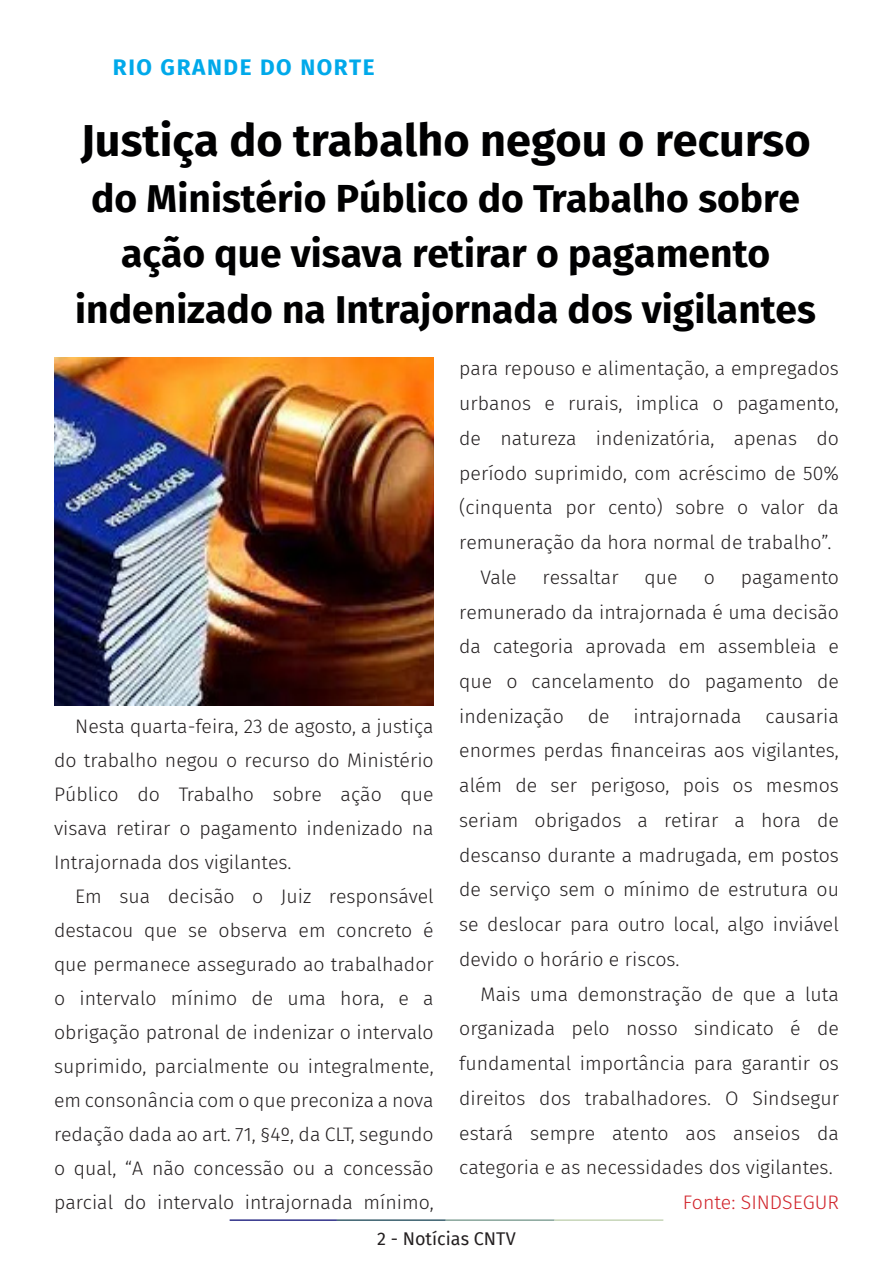
<style>
.page{position:relative;width:893px;height:1263px;background:#fff}
.page>*{position:absolute;margin:0;border:0;box-sizing:border-box;transform-origin:0 0}
.t1{font:700 45px "Fira Sans";color:#000001}
.t2{font:700 39px/55.5px "Fira Sans";color:#000001;text-align:center}
.t3{font:700 22.5px "Fira Sans";letter-spacing:.07em;color:#00a9ea}
.t4{font:300 19.5px/34.8px "Fira Sans";color:#231f20;text-align:justify}
.t5{font:300 19.5px "Fira Sans";color:#d1232a}
.t6{font:18px "Fira Sans";color:#231f20}
</style>
<div class="page">
<hr style="left:230px;top:1219px;width:107px;height:2px;background:#2f3088">
<hr style="left:337px;top:1219px;width:109px;height:2px;background:#3a5f6d">
<hr style="left:446px;top:1219px;width:109px;height:2px;background:#87a59a">
<hr style="left:555px;top:1219px;width:108px;height:2px;background:#c6d5b7">
<img style="left:54px;top:357px;width:380px;height:349px">
<p class="t3" style="left:113px;top:48px;width:263px">RIO GRANDE DO NORTE</p>
<p class="t1" style="left:81px;top:103px;width:731px">Justiça do trabalho negou o recurso</p>
<p class="t2" style="left:75px;top:168px;width:742px">do Ministério Público do Trabalho sobre ação que visava retirar o pagamento indenizado na Intrajornada dos vigilantes</p>
<p class="t4" style="left:54px;top:709px;width:381px;line-height:34px;text-indent:21px">Nesta quarta-feira, 23 de agosto, a justiça do trabalho negou o recurso do Ministério Público do Trabalho sobre ação que visava retirar o pagamento indenizado na Intrajornada dos vigilantes.</p>
<p class="t4" style="left:54px;top:879px;width:381px;line-height:34px;text-indent:21px">Em sua decisão o Juiz responsável destacou que se observa em concreto é que permanece assegurado ao trabalhador o intervalo mínimo de uma hora, e a obrigação patronal de indenizar o intervalo suprimido, parcialmente ou integralmente, em consonância com o que preconiza a nova redação dada ao art. 71, §4º, da CLT, segundo o qual, “A não concessão ou a concessão parcial do intervalo intrajornada mínimo,</p>
<p class="t4" style="left:459px;top:351px;width:381px">para repouso e alimentação, a empregados urbanos e rurais, implica o pagamento, de natureza indenizatória, apenas do período suprimido, com acréscimo de 50% (cinquenta por cento) sobre o valor da remuneração da hora normal de trabalho”.</p>
<p class="t4" style="left:480px;top:559px;width:38px">Vale</p>
<p class="t4" style="left:543px;top:559px;width:78px">ressaltar</p>
<p class="t4" style="left:645px;top:559px;width:35px">que</p>
<p class="t4" style="left:704px;top:559px;width:13px">o</p>
<p class="t4" style="left:459px;top:559px;width:381px;text-indent:282px">pagamento remunerado da intrajornada é uma decisão da categoria aprovada em assembleia e que o cancelamento do pagamento de indenização de intrajornada causaria enormes perdas financeiras aos vigilantes, além de ser perigoso, pois os mesmos seriam obrigados a retirar a hora de descanso durante a madrugada, em postos de serviço sem o mínimo de estrutura ou se deslocar para outro local, algo inviável devido o horário e riscos.</p>
<p class="t4" style="left:459px;top:976px;width:381px;text-indent:21px">Mais uma demonstração de que a luta organizada pelo nosso sindicato é de fundamental importância para garantir os direitos dos trabalhadores. O Sindsegur estará sempre atento aos anseios da categoria e as necessidades dos vigilantes.</p>
<p class="t5" style="left:683px;top:1188px;width:158px">Fonte: SINDSEGUR</p>
<p class="t6" style="left:377px;top:1225px;width:140px">2 - Notícias CNTV</p>
</div>
